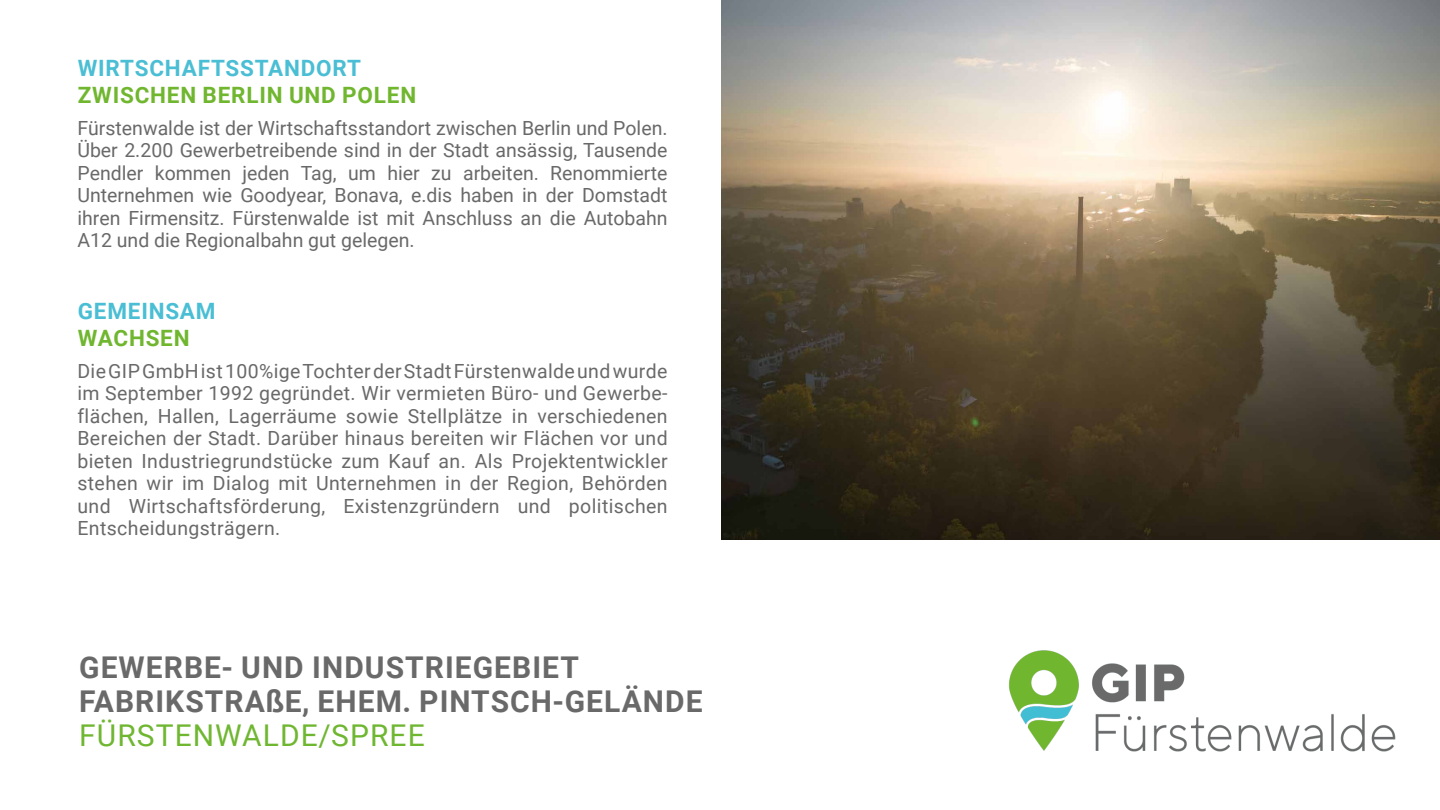
<style>
.page{position:relative;width:1440px;height:810px;background:#fff}
.page>*{position:absolute;margin:0;border:0;box-sizing:border-box;transform-origin:0 0}
.t1{font:700 30px/33.8px "Roboto";letter-spacing:.035em;color:#696969}
.t2{font:30px "Roboto";letter-spacing:.035em;color:#6fb631}
.t3{font:700 22.5px "Roboto";letter-spacing:.035em;color:#70b62f}
.t4{font:700 22.5px "Roboto";letter-spacing:.035em;color:#4abed4}
.t5{font:19.5px/22.5px "Roboto";letter-spacing:.01em;color:#696969;text-align:justify}
</style>
<div class="page">
<img style="left:721px;top:0;width:719px;height:540px">
<img style="left:1008px;top:650px;width:388px;height:102px">
<p class="t4" style="left:78px;top:53px;width:285px">WIRTSCHAFTSSTANDORT</p>
<p class="t3" style="left:78px;top:80px;width:340px">ZWISCHEN BERLIN UND POLEN</p>
<p class="t5" style="left:77px;top:116px;width:592px">Fürstenwalde ist der Wirtschaftsstandort zwischen Berlin und Polen.<br>Über 2.200 Gewerbetreibende sind in der Stadt ansässig, Tausende Pendler kommen jeden Tag, um hier zu arbeiten. Renommierte Unternehmen wie Goodyear, Bonava, e.dis haben in der Domstadt ihren Firmensitz. Fürstenwalde ist mit Anschluss an die Autobahn A12 und die Regionalbahn gut gelegen.</p>
<p class="t4" style="left:78px;top:296px;width:139px">GEMEINSAM</p>
<p class="t3" style="left:78px;top:323px;width:113px">WACHSEN</p>
<p class="t5" style="left:77px;top:359px;width:592px">Die GIP GmbH ist 100%ige Tochter der Stadt Fürstenwalde und wurde im September 1992 gegründet. Wir vermieten Büro- und Gewerbe&shy;flächen, Hallen, Lagerräume sowie Stellplätze in verschiedenen Bereichen der Stadt. Darüber hinaus bereiten wir Flächen vor und bieten Industriegrundstücke zum Kauf an. Als Projektentwickler stehen wir im Dialog mit Unternehmen in der Region, Behörden und Wirtschaftsförderung, Existenzgründern und politischen Entscheidungsträgern.</p>
<h1 class="t1" style="left:79px;top:650px;width:625px">GEWERBE- UND INDUSTRIEGEBIET<br>FABRIKSTRAßE, EHEM. PINTSCH-GELÄNDE</h1>
<h1 class="t2" style="left:79px;top:714px;width:347px">FÜRSTENWALDE/SPREE</h1>
</div>
